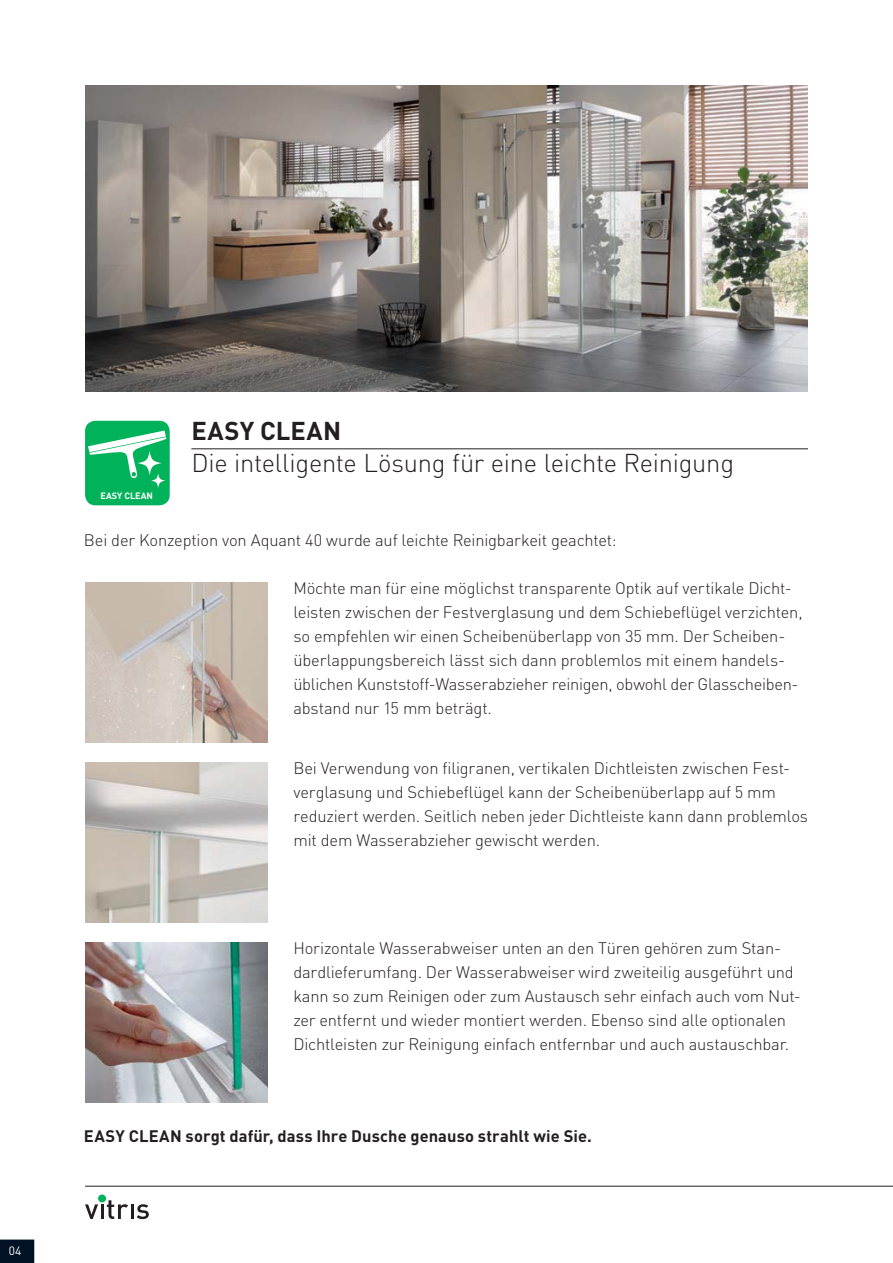
<style>
.page{position:relative;width:893px;height:1263px;background:#fff}
.page>*{position:absolute;margin:0;border:0;box-sizing:border-box;transform-origin:0 0}
.t1{font:300 25.5px "DIN Pro";letter-spacing:-.01em;color:#231f20}
.t2{font:700 25.5px "DIN Pro";letter-spacing:.01em;color:#231f20}
.t3{font:300 16.5px/24px "DIN Pro";letter-spacing:-.01em;color:#231f20}
.t4{font:700 16.5px "DIN Pro";letter-spacing:.005em;color:#231f20}
.t5{font:12px "DIN Pro";color:#fff}
.t6{font:700 9.15px "DIN";color:#fff}
</style>
<div class="page">
<svg style="left:85px;top:1200px;width:43px;height:19px"></svg>
<hr style="left:130px;top:1204px;width:3px;height:15px;background:#231f20">
<svg style="left:137px;top:1204px;width:12px;height:15px"></svg>
<div style="left:98px;top:1195px;width:8px;height:7px;background:#00b259;border-radius:50%"></div>
<svg style="left:0;top:1240px;width:34px;height:23px"></svg>
<hr style="left:85px;top:1186px;width:807px;height:1px;background:#231f20">
<hr style="left:191px;top:449px;width:617px;height:1px;background:#231f20">
<div style="left:85px;top:421px;width:85px;height:84px;background:#00b259;border-radius:11px"></div>
<svg style="left:151px;top:473px;width:14px;height:15px"></svg>
<svg style="left:88px;top:431px;width:78px;height:48px"></svg>
<img style="left:85px;top:85px;width:723px;height:306px">
<img style="left:85px;top:763px;width:183px;height:160px">
<img style="left:85px;top:943px;width:183px;height:160px">
<img style="left:85px;top:583px;width:183px;height:160px">
<p class="t5" style="left:9px;top:1244px;width:14px">04</p>
<p class="t6" style="left:101px;top:493px;width:54px">EASY CLEAN</p>
<h1 class="t2" style="left:191px;top:422px;width:151px">EASY CLEAN</h1>
<h1 class="t1" style="left:191px;top:454px;width:544px">Die intelligente Lösung für eine leichte Reinigung</h1>
<p class="t3" style="left:84px;top:530px;width:534px">Bei der Konzeption von Aquant 40 wurde auf leichte Reinigbarkeit geachtet:</p>
<p class="t3" style="left:293px;top:578px;width:510px">Möchte man für eine möglichst transparente Optik auf vertikale Dicht&shy;leisten zwischen der Festverglasung und dem Schiebeflügel verzichten, so empfehlen wir einen Scheibenüberlapp von 35 mm. Der Scheiben&shy;überlappungsbereich lässt sich dann problemlos mit einem handels&shy;üblichen Kunststoff-Wasserabzieher reinigen, obwohl der Glasscheiben&shy;abstand nur 15 mm beträgt.</p>
<p class="t3" style="left:293px;top:758px;width:516px">Bei Verwendung von filigranen, vertikalen Dichtleisten zwischen Fest&shy;verglasung und Schiebeflügel kann der Scheibenüberlapp auf 5 mm reduziert werden. Seitlich neben jeder Dichtleiste kann dann problemlos mit dem Wasserabzieher gewischt werden.</p>
<p class="t3" style="left:293px;top:938px;width:509px">Horizontale Wasserabweiser unten an den Türen gehören zum Stan&shy;dardlieferumfang. Der Wasserabweiser wird zweiteilig ausgeführt und kann so zum Reinigen oder zum Austausch sehr einfach auch vom Nut&shy;zer entfernt und wieder montiert werden. Ebenso sind alle optionalen Dichtleisten zur Reinigung einfach entfernbar und auch austauschbar.</p>
<p class="t4" style="left:84px;top:1130px;width:509px">EASY CLEAN sorgt dafür, dass Ihre Dusche genauso strahlt wie Sie.</p>
</div>
